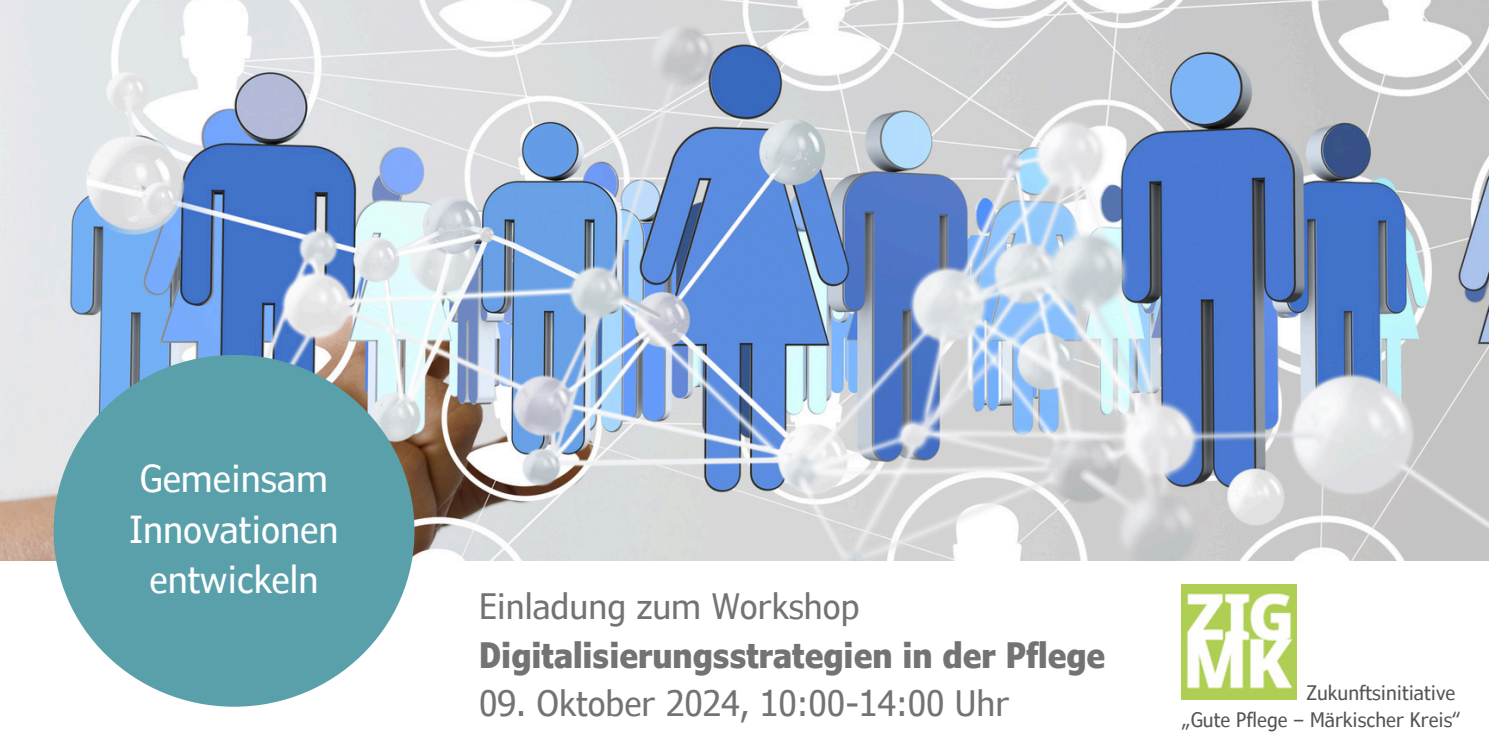
<style>
.page{position:relative;width:1489px;height:745px;background:#fff}
.page>*{position:absolute;margin:0;border:0;box-sizing:border-box;transform-origin:0 0}
.t1{font:condensed 37.25px/50.5px "Verdana Pro";color:#fff;text-align:center}
.t2{font:700 condensed 35px/48.8px "Verdana Pro";color:#737373}
.t3{font:condensed 35px "Verdana Pro";color:#737373}
.t4{font:condensed 20px "Verdana Pro";color:#545454}
.s1{font-weight:400}
</style>
<div class="page">
<img style="left:0;top:0;width:1489px;height:561px">
<div style="left:54px;top:355px;width:360px;height:351px;background:#5aa0ab;border-radius:50%"></div>
<img style="left:1182px;top:584px;width:114px;height:115px">
<h1 class="t1" style="left:130px;top:451px;width:210px">Gemeinsam<br>Innovationen entwickeln</h1>
<h1 class="t2" style="left:479px;top:580px;width:627px"><span class="s1">Einladung zum Workshop<br></span>Digitalisierungsstrategien in der Pflege</h1>
<h1 class="t3" style="left:479px;top:681px;width:532px">09. Oktober 2024, 10:00-14:00 Uhr</h1>
<p class="t4" style="left:1306px;top:679px;width:150px">Zukunftsinitiative</p>
<p class="t4" style="left:1182px;top:706px;width:281px">„Gute Pflege – Märkischer Kreis“</p>
</div>
